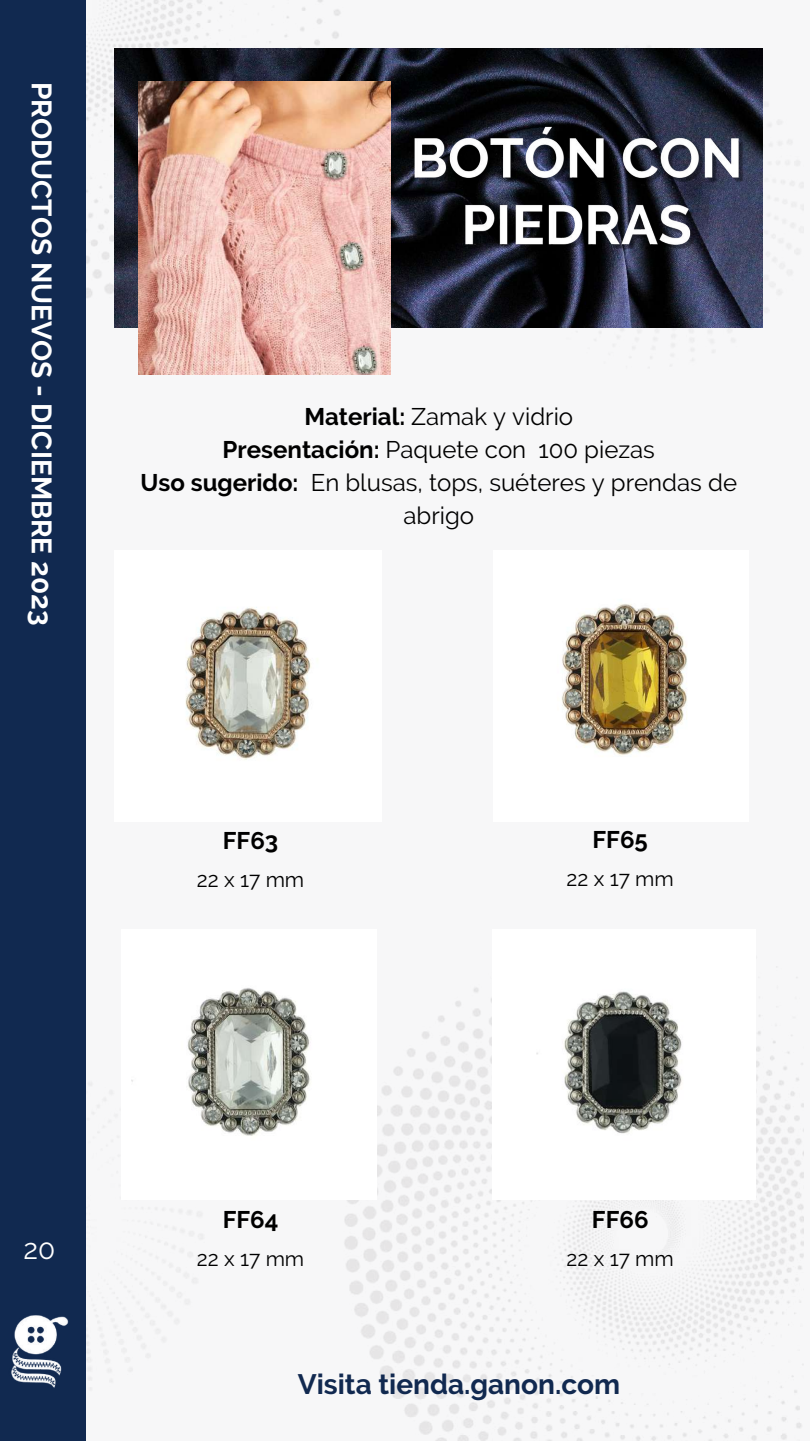
<style>
.page{position:relative;width:810px;height:1441px;background:#fff}
.page>*{position:absolute;margin:0;border:0;box-sizing:border-box;transform-origin:0 0}
.t1{font:700 28px "Raleway";color:#fff}
.t2{font:700 28px "Raleway";color:#112950}
.t3{font:28px "Raleway";color:#fff}
.t4{font:24px/33px "Raleway";color:#000;text-align:center}
.t5{font:700 24px "Raleway";color:#000}
.t6{font:21px "Raleway";color:#000}
.s1{font-weight:700}
</style>
<div class="page">
<img style="left:86px;top:0;width:717px;height:1440px">
<img style="left:115px;top:49px;width:648px;height:279px">
<img style="left:139px;top:81px;width:252px;height:293px">
<img style="left:122px;top:928px;width:255px;height:271px">
<img style="left:493px;top:550px;width:255px;height:271px">
<img style="left:492px;top:928px;width:263px;height:271px">
<img style="left:115px;top:550px;width:267px;height:271px">
<img style="left:411px;top:126px;width:335px;height:131px">
<div style="left:0;top:0;width:86px;height:1440px;background:#112950"></div>
<img style="left:11px;top:1315px;width:58px;height:73px">
<p class="t1" style="left:58px;top:82px;width:545px;rotate:90deg">PRODUCTOS NUEVOS - DICIEMBRE 2023</p>
<p class="t4" style="left:141px;top:400px;width:598px"><span class="s1">Material:</span> Zamak y vidrio<br><span class="s1">Presentación:</span> Paquete con 100 piezas<br><span class="s1">Uso sugerido:</span> En blusas, tops, suéteres y prendas de abrigo</p>
<p class="t5" style="left:223px;top:826px;width:57px">FF63</p>
<p class="t6" style="left:197px;top:866px;width:109px">22 x 17 mm</p>
<p class="t5" style="left:593px;top:825px;width:57px">FF65</p>
<p class="t6" style="left:567px;top:865px;width:109px">22 x 17 mm</p>
<p class="t3" style="left:24px;top:1232px;width:33px">20</p>
<p class="t5" style="left:223px;top:1205px;width:57px">FF64</p>
<p class="t6" style="left:197px;top:1245px;width:109px">22 x 17 mm</p>
<p class="t5" style="left:592px;top:1205px;width:58px">FF66</p>
<p class="t6" style="left:567px;top:1245px;width:109px">22 x 17 mm</p>
<p class="t2" style="left:298px;top:1366px;width:324px">Visita tienda.ganon.com</p>
</div>
